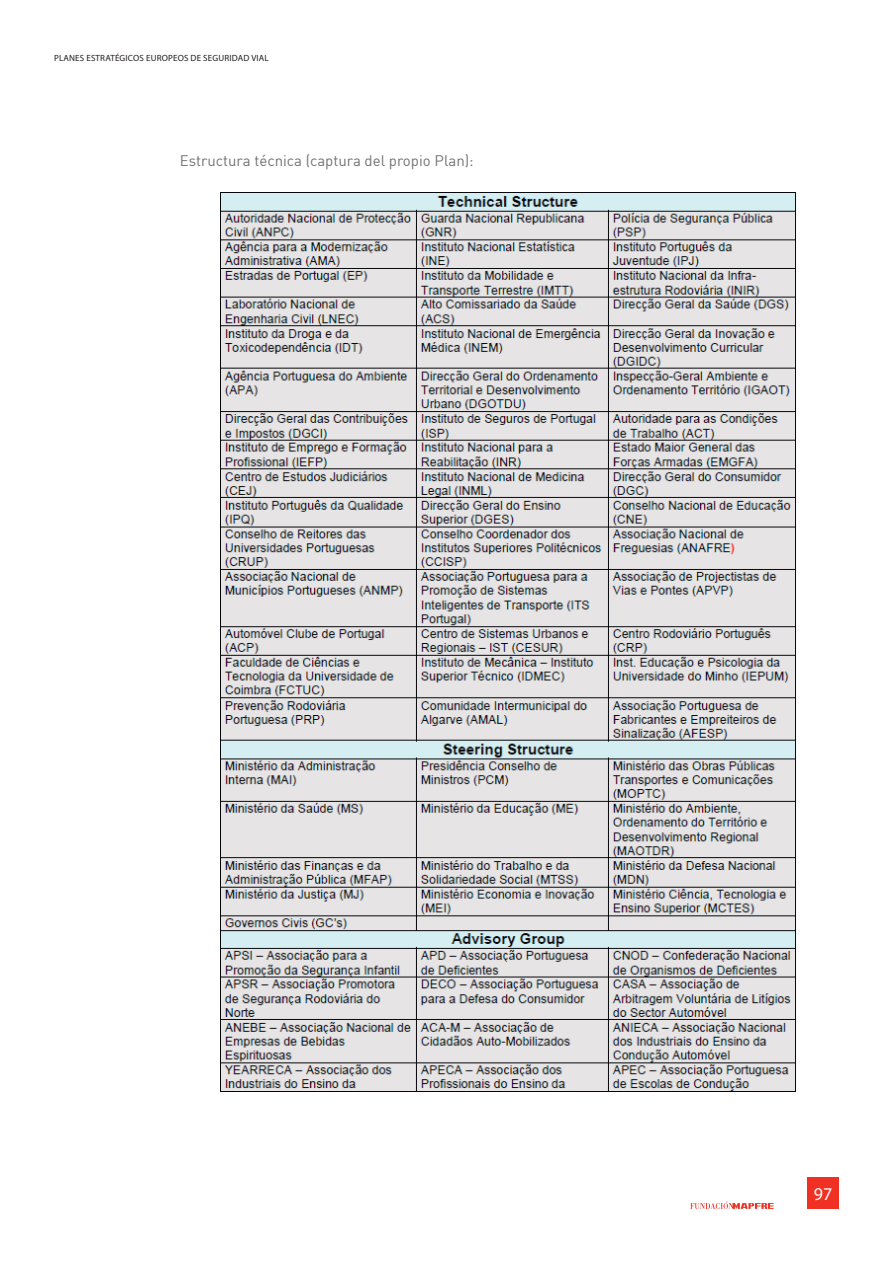
<style>
.page{position:relative;width:893px;height:1263px;background:#fff}
.page>*{position:absolute;margin:0;border:0;box-sizing:border-box;transform-origin:0 0}
.t1{font:18px "Myriad Pro";color:#fff}
.t2{font:15px "DIN";color:#737274}
.t3{font:9px "Myriad Pro";letter-spacing:.02em;color:#241f1f}
</style>
<div class="page">
<div style="left:807px;top:1177px;width:32px;height:32px;background:#f03023"></div>
<svg style="left:690px;top:1201px;width:84px;height:8px"></svg>
<img style="left:221px;top:192px;width:575px;height:900px">
<p class="t3" style="left:54px;top:52px;width:216px">PLANES ESTRATÉGICOS EUROPEOS DE SEGURIDAD VIAL</p>
<h2 class="t2" style="left:180px;top:151px;width:295px">Estructura técnica (captura del propio Plan):</h2>
<h1 class="t1" style="left:814px;top:1183px;width:20px">97</h1>
</div>
